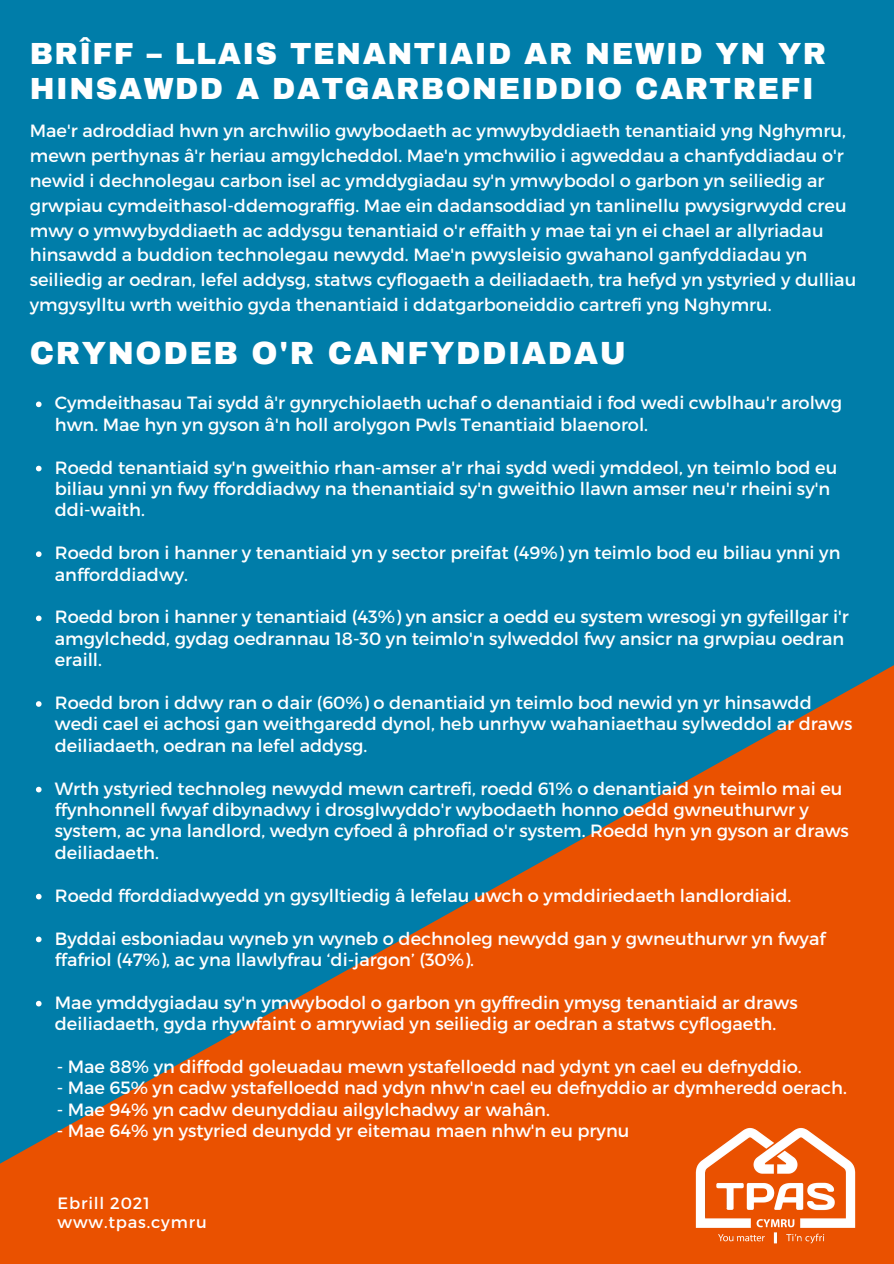
<style>
.page{position:relative;width:894px;height:1264px;background:#fff}
.page>*{position:absolute;margin:0;border:0;box-sizing:border-box;transform-origin:0 0}
.t1{font:900 31.35px "Archivo";letter-spacing:.05em;color:#fff}
.t2{font:900 29.85px/35px "Archivo";letter-spacing:.05em;color:#fff}
.t3{font:17.7px/21.5px "Montserrat";color:#fff}
.t4{font:16.35px "Montserrat";letter-spacing:.05em;color:#fff}
</style>
<div class="page">
<div style="left:0;top:0;width:893px;height:1263px;background:#007da9"></div>
<svg style="left:0;top:665px;width:893px;height:598px;fill:#ea5100"></svg>
<svg style="left:36px;top:401px;width:6px;height:6px"></svg>
<svg style="left:36px;top:466px;width:6px;height:5px"></svg>
<svg style="left:36px;top:551px;width:6px;height:6px"></svg>
<svg style="left:36px;top:615px;width:6px;height:6px"></svg>
<svg style="left:36px;top:701px;width:6px;height:5px"></svg>
<svg style="left:36px;top:786px;width:6px;height:6px"></svg>
<svg style="left:36px;top:893px;width:6px;height:6px"></svg>
<svg style="left:36px;top:936px;width:6px;height:6px"></svg>
<svg style="left:36px;top:1000px;width:6px;height:6px"></svg>
<img style="left:691px;top:1124px;width:168px;height:123px">
<p class="t2" style="left:30px;top:36px;width:797px">BRÎFF – LLAIS TENANTIAID AR NEWID YN YR<br>HINSAWDD A DATGARBONEIDDIO CARTREFI</p>
<p class="t3" style="left:30px;top:118px;width:827px;line-height:24.8px">Mae'r adroddiad hwn yn archwilio gwybodaeth ac ymwybyddiaeth tenantiaid yng Nghymru, mewn perthynas â'r heriau amgylcheddol. Mae'n ymchwilio i agweddau a chanfyddiadau o'r newid i dechnolegau carbon isel ac ymddygiadau sy'n ymwybodol o garbon yn seiliedig ar grwpiau cymdeithasol-ddemograffig. Mae ein dadansoddiad yn tanlinellu pwysigrwydd creu mwy o ymwybyddiaeth ac addysgu tenantiaid o'r effaith y mae tai yn ei chael ar allyriadau hinsawdd a buddion technolegau newydd. Mae'n pwysleisio gwahanol ganfyddiadau yn seiliedig ar oedran, lefel addysg, statws cyflogaeth a deiliadaeth, tra hefyd yn ystyried y dulliau ymgysylltu wrth weithio gyda thenantiaid i ddatgarboneiddio cartrefi yng Nghymru.</p>
<p class="t1" style="left:30px;top:336px;width:597px">CRYNODEB O'R CANFYDDIADAU</p>
<p class="t3" style="left:55px;top:391px;width:788px">Cymdeithasau Tai sydd â'r gynrychiolaeth uchaf o denantiaid i fod wedi cwblhau'r arolwg hwn. Mae hyn yn gyson â'n holl arolygon Pwls Tenantiaid blaenorol.</p>
<p class="t3" style="left:55px;top:455px;width:783px">Roedd tenantiaid sy'n gweithio rhan-amser a'r rhai sydd wedi ymddeol, yn teimlo bod eu biliau ynni yn fwy fforddiadwy na thenantiaid sy'n gweithio llawn amser neu'r rheini sy'n ddi-waith.</p>
<p class="t3" style="left:55px;top:541px;width:786px">Roedd bron i hanner y tenantiaid yn y sector preifat (49%) yn teimlo bod eu biliau ynni yn anfforddiadwy.</p>
<p class="t3" style="left:55px;top:605px;width:795px">Roedd bron i hanner y tenantiaid (43%) yn ansicr a oedd eu system wresogi yn gyfeillgar i'r amgylchedd, gydag oedrannau 18-30 yn teimlo'n sylweddol fwy ansicr na grwpiau oedran eraill.</p>
<p class="t3" style="left:55px;top:691px;width:798px">Roedd bron i ddwy ran o dair (60%) o denantiaid yn teimlo bod newid yn yr hinsawdd wedi cael ei achosi gan weithgaredd dynol, heb unrhyw wahaniaethau sylweddol ar draws deiliadaeth, oedran na lefel addysg.</p>
<p class="t3" style="left:55px;top:776px;width:795px">Wrth ystyried technoleg newydd mewn cartrefi, roedd 61% o denantiaid yn teimlo mai eu ffynhonnell fwyaf dibynadwy i drosglwyddo'r wybodaeth honno oedd gwneuthurwr y system, ac yna landlord, wedyn cyfoed â phrofiad o'r system. Roedd hyn yn gyson ar draws deiliadaeth.</p>
<p class="t3" style="left:55px;top:883px;width:737px">Roedd fforddiadwyedd yn gysylltiedig â lefelau uwch o ymddiriedaeth landlordiaid.</p>
<p class="t3" style="left:55px;top:926px;width:772px">Byddai esboniadau wyneb yn wyneb o dechnoleg newydd gan y gwneuthurwr yn fwyaf ffafriol (47%), ac yna llawlyfrau ‘di-jargon’ (30%).</p>
<p class="t3" style="left:55px;top:990px;width:744px">Mae ymddygiadau sy'n ymwybodol o garbon yn gyffredin ymysg tenantiaid ar draws deiliadaeth, gyda rhywfaint o amrywiad yn seiliedig ar oedran a statws cyflogaeth.</p>
<p class="t3" style="left:57px;top:1054px;width:746px">- Mae 88% yn diffodd goleuadau mewn ystafelloedd nad ydynt yn cael eu defnyddio.</p>
<p class="t3" style="left:57px;top:1076px;width:791px">- Mae 65% yn cadw ystafelloedd nad ydyn nhw'n cael eu defnyddio ar dymheredd oerach.</p>
<p class="t3" style="left:57px;top:1097px;width:494px">- Mae 94% yn cadw deunyddiau ailgylchadwy ar wahân.</p>
<p class="t3" style="left:57px;top:1119px;width:574px">- Mae 64% yn ystyried deunydd yr eitemau maen nhw'n eu prynu</p>
<p class="t4" style="left:58px;top:1192px;width:93px">Ebrill 2021</p>
<p class="t4" style="left:58px;top:1211px;width:150px">www.tpas.cymru</p>
</div>
